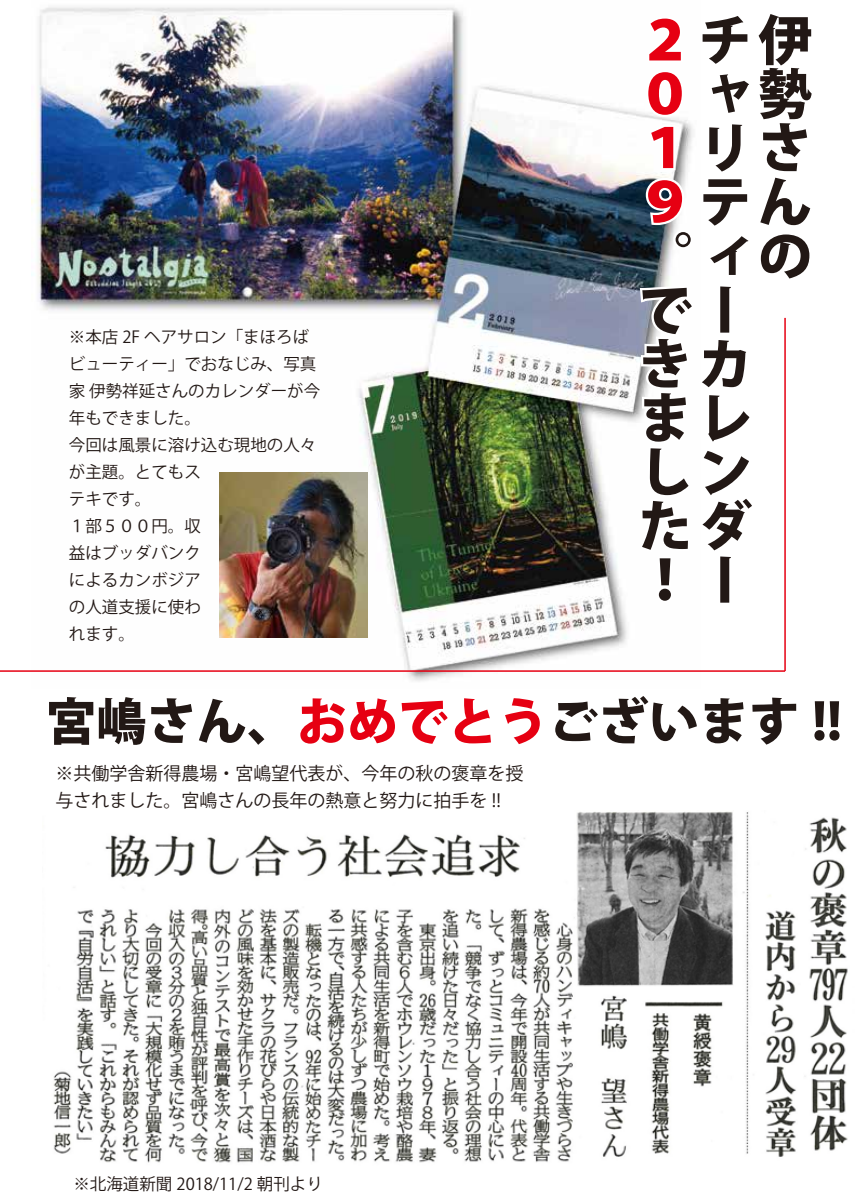
<style>
.page{position:relative;width:855px;height:1196px;background:#fff}
.page>*{position:absolute;margin:0;border:0;box-sizing:border-box;transform-origin:0 0}
.t1{font:800 54px/54px "Koz Go Pro";color:#221815}
.t2{font:800 50.25px "Koz Go Pro";color:#221815}
.t3{font:18px/27px "Koz Go Pro";color:#221815}
.t4{font:16.5px/27px "Koz Go Pro";color:#221815}
.s1{color:#e60012}
</style>
<div class="page">
<img style="left:32px;top:7px;width:604px;height:674px">
<img style="left:53px;top:811px;width:795px;height:352px">
<svg style="left:636px;top:111px;width:150px;height:310px"></svg>
<hr style="left:0;top:670px;width:785px;height:2px;background:#e60012">
<hr style="left:784px;top:318px;width:2px;height:353px;background:#e60012">
<img style="left:219px;top:472px;width:149px;height:165px">
<p class="t4" style="left:69px;top:324px;width:253px">※本店 2F ヘアサロン「まほろばビューティー」でおなじみ、写真家 伊勢祥延さんのカレンダーが今年もできました。<br>今回は風景に溶け込む現地の人々が主題。とてもス<br>テキです。<br>１部５００円。収<br>益はブッダバンク<br>によるカンボジア<br>の人道支援に使わ<br>れます。</p>
<h1 class="t1" style="left:638px;top:17px;width:175px"><span class="s1">２</span>チ伊<br><span class="s1">０</span>ャ勢<br><span class="s1">１<br>９</span>テん</h1>
<h1 class="t1" style="left:638px;top:98px;width:173px;line-height:108px;text-align:right">リさ。ィの</h1>
<h1 class="t1" style="left:638px;top:287px;width:94px">でー</h1>
<h1 class="t1" style="left:638px;top:341px;width:110px">きカ</h1>
<h1 class="t1" style="left:638px;top:395px;width:113px">まレ</h1>
<h1 class="t1" style="left:638px;top:449px;width:112px">しン</h1>
<h1 class="t1" style="left:638px;top:503px;width:115px">たダ</h1>
<h1 class="t1" style="left:698px;top:557px;width:34px">ー</h1>
<h1 class="t1" style="left:638px;top:557px;width:34px">！</h1>
<h2 class="t2" style="left:46px;top:689px;width:797px">宮嶋さん、<span class="s1">おめでとう</span>ございます !!</h2>
<p class="t3" style="left:55px;top:760px;width:469px">※共働学舎新得農場・宮嶋望代表が、今年の秋の褒章を授与されました。宮嶋さんの長年の熱意と努力に拍手を !!</p>
<p class="t4" style="left:73px;top:1171px;width:251px">※北海道新聞 2018/11/2 朝刊より</p>
</div>
